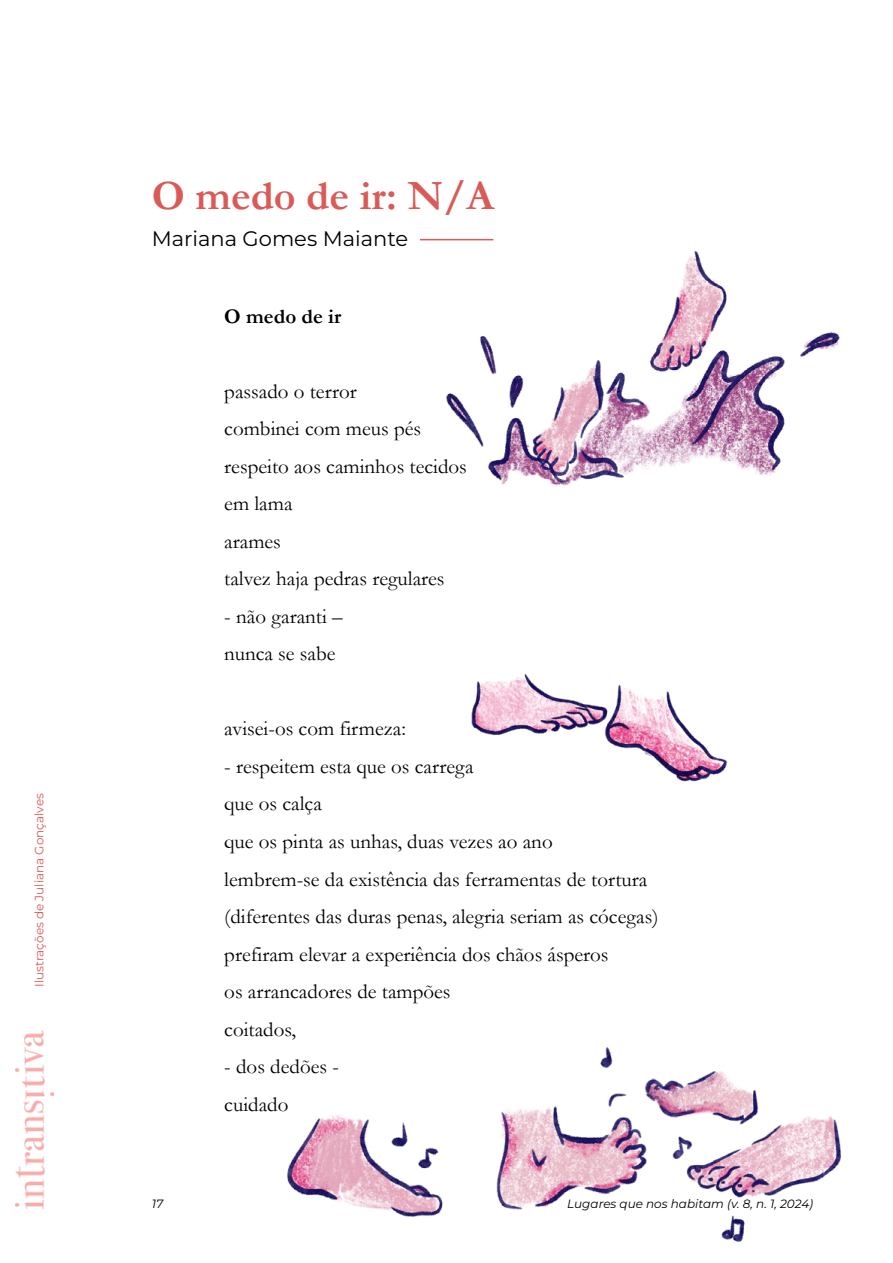
<style>
.page{position:relative;width:893px;height:1263px;background:#fff}
.page>*{position:absolute;margin:0;border:0;box-sizing:border-box;transform-origin:0 0}
.t1{font:700 42px "Garamond";color:#da5a57}
.t2{font:21px/37.5px "Garamond";color:#000}
.t3{font:21px "Montserrat";color:#000}
.t4{font:700 21px "Garamond";color:#000}
.t5{font:italic 12px "Montserrat";color:#000}
.t6{font:12px "Montserrat";color:#da5a57}
</style>
<div class="page">
<img style="left:15px;top:1030px;width:38px;height:179px">
<img style="left:471px;top:674px;width:257px;height:108px">
<img style="left:419px;top:238px;width:421px;height:248px">
<img style="left:287px;top:1047px;width:554px;height:195px">
<p class="t6" style="left:31px;top:986px;width:195px;rotate:-90deg">Ilustrações de Juliana Gonçalves</p>
<h1 class="t1" style="left:152px;top:168px;width:344px">O medo de ir: N/A</h1>
<p class="t3" style="left:152px;top:224px;width:258px">Mariana Gomes Maiante</p>
<p class="t4" style="left:224px;top:302px;width:119px">O medo de ir</p>
<p class="t2" style="left:224px;top:372px;width:244px">passado o terror<br>combinei com meus pés respeito aos caminhos tecidos em lama<br>arames<br>talvez haja pedras regulares</p>
<p class="t2" style="left:224px;top:597px;width:120px">- não garanti – nunca se sabe</p>
<p class="t2" style="left:224px;top:709px;width:183px">avisei-os com firmeza:</p>
<p class="t2" style="left:224px;top:747px;width:436px">- respeitem esta que os carrega<br>que os calça<br>que os pinta as unhas, duas vezes ao ano<br>lembrem-se da existência das ferramentas de tortura (diferentes das duras penas, alegria seriam as cócegas) prefiram elevar a experiência dos chãos ásperos<br>os arrancadores de tampões<br>coitados,</p>
<p class="t2" style="left:224px;top:1047px;width:116px">- dos dedões - cuidado</p>
<p class="t5" style="left:152px;top:1195px;width:13px">17</p>
<p class="t5" style="left:567px;top:1195px;width:247px">Lugares que nos habitam (v. 8, n. 1, 2024)</p>
</div>
